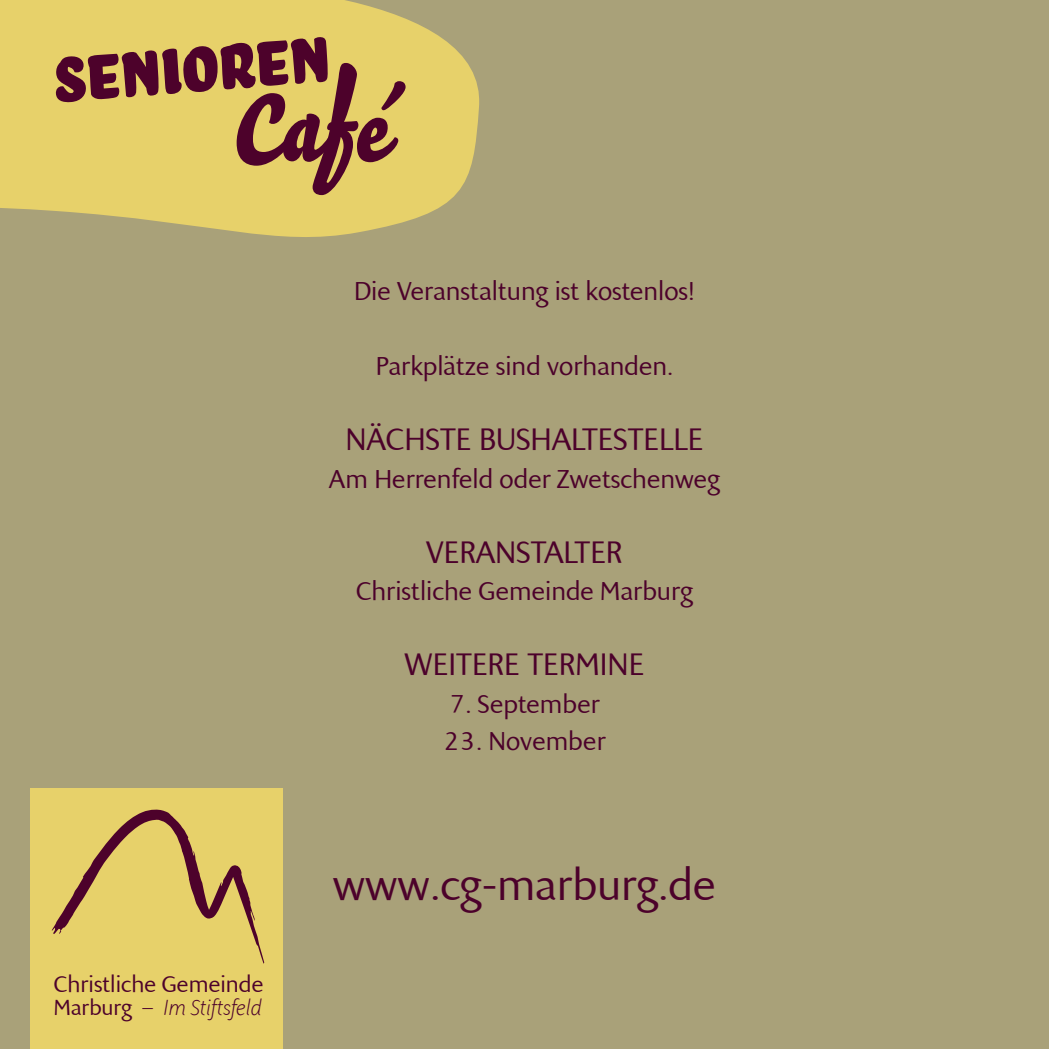
<style>
.page{position:relative;width:1049px;height:1049px;background:#a9a179}
.page>*{position:absolute;margin:0;border:0;box-sizing:border-box;transform-origin:0 0}
.t1{font:82.25px "Bello Pro";color:#4d022b}
.t2{font:42.5px "Presence";color:#4c012b}
.t3{font:30px "Presence";color:#4c012b}
.t4{font:25px "Presence";color:#4c012b}
.t5{font:22px "Presence";color:#4d022b}
.t6{font:italic 300 21px "Presence";color:#4d022b}
.s1{font-weight:400;font-style:normal}
.s2{font-style:normal}
</style>
<div class="page">
<svg style="left:0;top:0;width:479px;height:237px;background:#deca6b"></svg>
<svg style="left:237px;top:63px;width:169px;height:132px;background:#b79056"></svg>
<div style="left:30px;top:823px;width:253px;height:226px;background:#e7d16a"></div>
<div style="left:30px;top:788px;width:253px;height:253px;background:#e7d16a"></div>
<svg style="left:51px;top:809px;width:213px;height:154px"></svg>
<h1 class="t1" style="left:49px;top:42px;width:278px;rotate:-5deg">Senioren</h1>
<p class="t4" style="left:354px;top:280px;width:342px">Die Veranstaltung ist kostenlos!</p>
<p class="t4" style="left:376px;top:355px;width:299px">Parkplätze sind vorhanden.</p>
<p class="t3" style="left:346px;top:426px;width:359px">NÄCHSTE BUSHALTESTELLE</p>
<p class="t4" style="left:329px;top:468px;width:392px">Am Herrenfeld oder Zwetschenweg</p>
<p class="t3" style="left:426px;top:539px;width:198px">VERANSTALTER</p>
<p class="t4" style="left:356px;top:580px;width:338px">Christliche Gemeinde Marburg</p>
<p class="t3" style="left:404px;top:651px;width:241px">WEITERE TERMINE</p>
<p class="t4" style="left:449px;top:693px;width:152px">7. September</p>
<p class="t4" style="left:443px;top:730px;width:164px">23. November</p>
<p class="t5" style="left:54px;top:974px;width:211px">Christliche Gemeinde</p>
<p class="t6" style="left:54px;top:999px;width:209px"><span class="s1">Marburg</span> <span class="s2">–</span> Im Stiftsfeld</p>
<h2 class="t2" style="left:333px;top:866px;width:384px">www.cg-marburg.de</h2>
</div>
